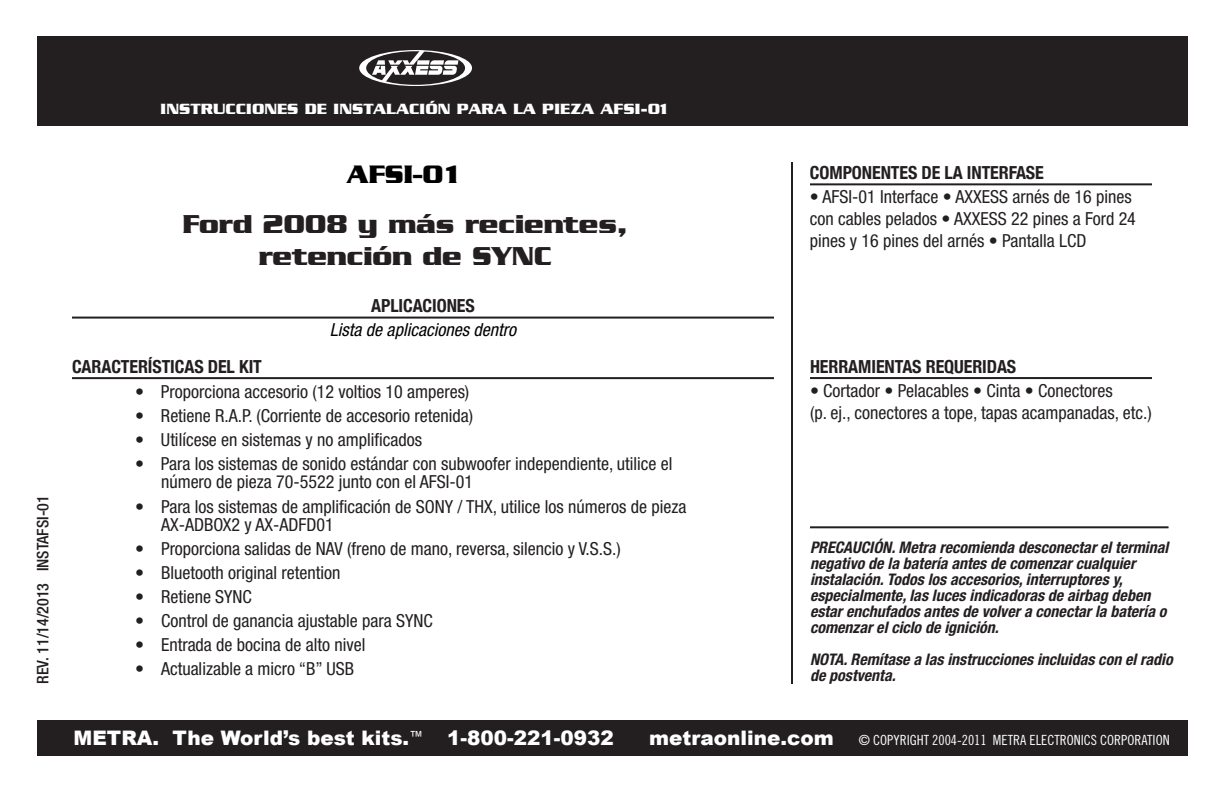
<style>
.page{position:relative;width:1224px;height:792px;background:#fff}
.page>*{position:absolute;margin:0;border:0;box-sizing:border-box;transform-origin:0 0}
.t1{font:700 28px/32px "Serpentine";letter-spacing:-.01em;color:#231f20;text-align:center}
.t2{font:700 26px "Serpentine D";color:#000}
.t3{font:900 20px "Arial";color:#fff}
.t4{font:condensed 18px/22px "Helvetica Neue";color:#231f20}
.t5{font:700 condensed 18px "Helvetica Neue";letter-spacing:-.005em;color:#231f20}
.t6{font:italic condensed 18px "Helvetica Neue";color:#000}
.t7{font:italic 700 condensed 16px/16px "Helvetica Neue";color:#231f20}
.t8{font:700 16px "Serpentine";color:#fff}
.t9{font:500 condensed 16px "Helvetica Neue";color:#231f20}
.t10{font:14px "Trade Gothic Cond Eighteen";color:#fff}
.s1{font-family:"Arial";font-weight:900;font-size:20px}
</style>
<div class="page">
<div style="left:37px;top:36px;width:1150px;height:90px;background:#231f20"></div>
<div style="left:37px;top:720px;width:1150px;height:36px;background:#231f20"></div>
<hr style="left:791px;top:162px;width:2px;height:522px;background:#231f20">
<hr style="left:810px;top:526px;width:359px;height:2px;background:#231f20">
<svg style="left:359px;top:50px;width:113px;height:36px"></svg>
<hr style="left:72px;top:377px;width:702px;height:2px;background:#231f20">
<hr style="left:810px;top:377px;width:342px;height:2px;background:#231f20">
<hr style="left:72px;top:317px;width:702px;height:2px;background:#231f20">
<hr style="left:810px;top:183px;width:342px;height:2px;background:#231f20">
<p class="t9" style="left:33px;top:684px;width:190px;rotate:-90deg">REV. 11/14/2013 INSTAFSI-01</p>
<p class="t8" style="left:160px;top:100px;width:509px">INSTRUCCIONES DE INSTALACIÓN PARA LA PIEZA AFSI-01</p>
<h2 class="t2" style="left:347px;top:160px;width:117px">AFSI-01</h2>
<h1 class="t1" style="left:182px;top:208px;width:447px">Ford 2008 y más recientes, retención de SYNC</h1>
<p class="t5" style="left:72px;top:356px;width:191px">CARACTERÍSTICAS DEL KIT</p>
<p class="t5" style="left:371px;top:295px;width:105px">APLICACIONES</p>
<p class="t6" style="left:330px;top:320px;width:188px">Lista de aplicaciones dentro</p>
<p class="t4" style="left:135px;top:381px;width:336px">• Proporciona accesorio (12 voltios 10 amperes)</p>
<p class="t4" style="left:135px;top:405px;width:340px">• Retiene R.A.P. (Corriente de accesorio retenida)</p>
<p class="t4" style="left:135px;top:429px;width:289px">• Utilícese en sistemas y no amplificados</p>
<p class="t4" style="left:161px;top:455px;width:513px;line-height:18px;text-indent:-26px">• Para los sistemas de sonido estándar con subwoofer independiente, utilice el número de pieza 70-5522 junto con el AFSI-01</p>
<p class="t4" style="left:161px;top:497px;width:527px;line-height:18px;text-indent:-26px">• Para los sistemas de amplificación de SONY / THX, utilice los números de pieza<br>AX-ADBOX2 y AX-ADFD01</p>
<p class="t4" style="left:135px;top:537px;width:487px">• Proporciona salidas de NAV (freno de mano, reversa, silencio y V.S.S.)</p>
<p class="t4" style="left:135px;top:561px;width:207px">• Bluetooth original retention</p>
<p class="t4" style="left:135px;top:585px;width:118px">• Retiene SYNC</p>
<p class="t4" style="left:135px;top:610px;width:299px">• Control de ganancia ajustable para SYNC</p>
<p class="t4" style="left:135px;top:634px;width:232px">• Entrada de bocina de alto nivel</p>
<p class="t4" style="left:135px;top:658px;width:221px">• Actualizable a micro “B” USB</p>
<p class="t5" style="left:810px;top:162px;width:235px">COMPONENTES DE LA INTERFASE</p>
<p class="t4" style="left:810px;top:186px;width:327px">• AFSI-01 Interface • AXXESS arnés de 16 pines con cables pelados • AXXESS 22 pines a Ford 24 pines y 16 pines del arnés • Pantalla LCD</p>
<p class="t5" style="left:810px;top:356px;width:208px">HERRAMIENTAS REQUERIDAS</p>
<p class="t4" style="left:810px;top:379px;width:343px">• Cortador • Pelacables • Cinta • Conectores<br>(p. ej., conectores a tope, tapas acampanadas, etc.)</p>
<p class="t7" style="left:810px;top:539px;width:360px">PRECAUCIÓN. Metra recomienda desconectar el terminal negativo de la batería antes de comenzar cualquier instalación. Todos los accesorios, interruptores y, especialmente, las luces indicadoras de airbag deben estar enchufados antes de volver a conectar la batería o comenzar el ciclo de ignición.</p>
<p class="t7" style="left:810px;top:651px;width:364px">NOTA. Remítase a las instrucciones incluidas con el radio de postventa.</p>
<p class="t3" style="left:74px;top:727px;width:542px">METRA. The World’s best kits.<sup>™</sup> 1-800-221-0932</p>
<p class="t10" style="left:649px;top:732px;width:522px"><span class="s1">metraonline.com</span> © COPYRIGHT 2004-2011 METRA ELECTRONICS CORPORATION</p>
</div>
